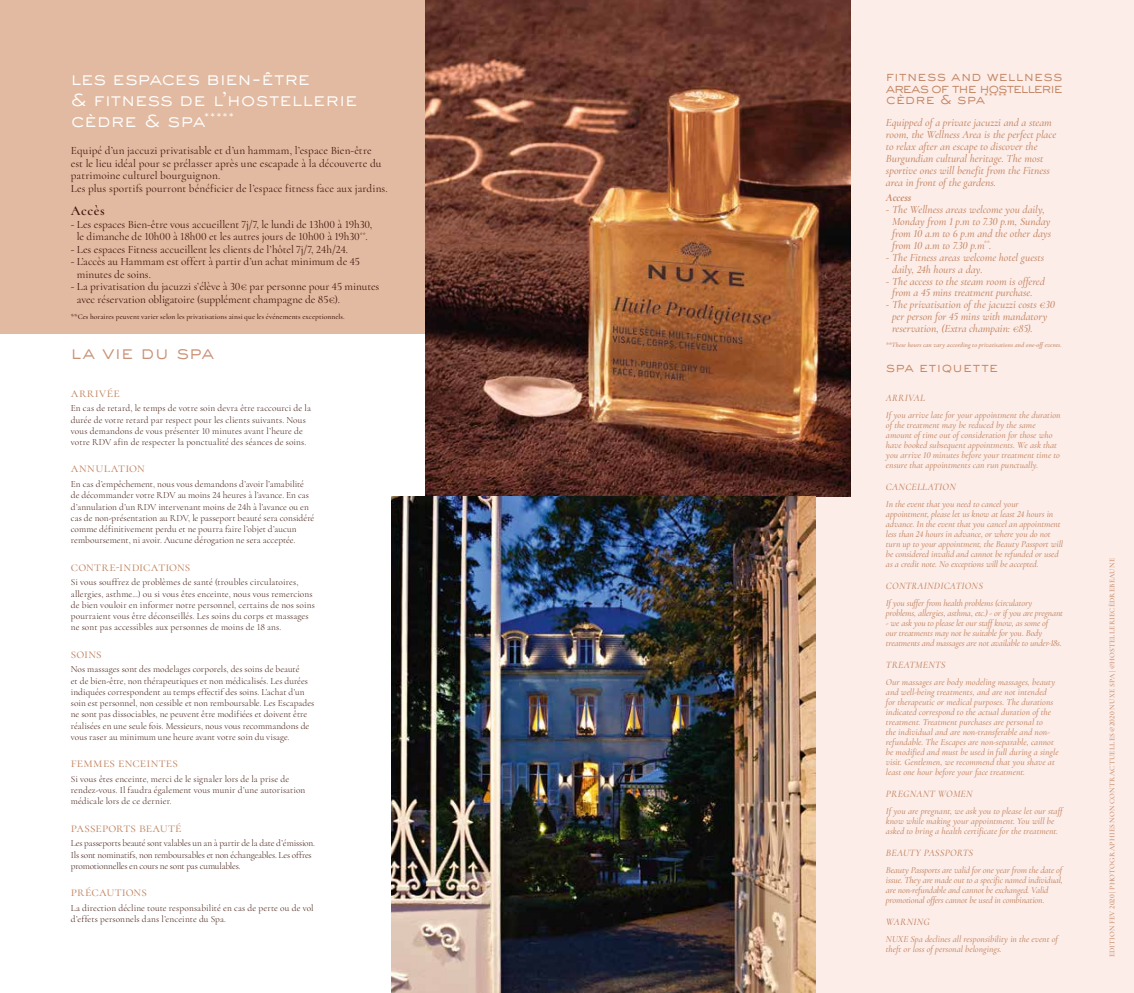
<style>
.page{position:relative;width:1134px;height:993px;background:#fff}
.page>*{position:absolute;margin:0;border:0;box-sizing:border-box;transform-origin:0 0}
.t1{font:300 18.75px/21.2px "Sackers Gothic Std";letter-spacing:-.025em;color:#fff}
.t2{font:300 18.75px "Sackers Gothic Std";letter-spacing:-.015em;color:#cb9176}
.t3{font:13.75px "Cormorant";letter-spacing:.015em;color:#c28563}
.t4{font:300 13.75px/11.2px "Sackers Gothic Std";letter-spacing:-.02em;color:#c28563;text-align:justify}
.t5{font:13.75px "Cormorant";letter-spacing:.035em;color:#c28563}
.t6{font:600 13.75px "Cormorant";letter-spacing:.045em;color:#3d1409}
.t7{font:11.25px/12.5px "Cormorant";color:#3d1409}
.t8{font:italic 500 11.25px/11.9px "Cormorant";letter-spacing:-.005em;color:#c28563}
.t9{font:italic 700 11.25px "Cormorant";letter-spacing:-.005em;color:#c28563}
.t10{font:italic 500 10px "Cormorant";letter-spacing:.025em;color:#c28563}
.t11{font:italic 500 9.38px/10px "Cormorant";letter-spacing:-.005em;color:#c28563}
.t12{font:300 9.38px/11.2px "Cormorant";letter-spacing:.005em;color:#3d1409}
.t13{font:300 9.38px/11.2px "Cormorant";letter-spacing:-.02em;color:#3d1409}
.t14{font:500 7.5px "Cormorant";letter-spacing:.01em;color:#3d1409}
.t15{font:500 7.5px "Cormorant";letter-spacing:.035em;color:#c28563}
.t16{font:italic 600 6.88px "Cormorant";letter-spacing:.005em;color:#c28563}
</style>
<div class="page">
<div style="left:0;top:0;width:443px;height:333px;background:#e2baa1"></div>
<div style="left:780px;top:0;width:354px;height:992px;background:#fdede8"></div>
<img style="left:425px;top:0;width:425px;height:496px">
<img style="left:391px;top:496px;width:424px;height:496px">
<h1 class="t1" style="left:71px;top:67px;width:289px">les espaces bien-être<br>&amp; fitness de l’hostellerie cèdre &amp; spa<sup>*****</sup></h1>
<p class="t7" style="left:71px;top:144px;width:318px">Equipé d’un jaccuzi privatisable et d’un hammam, l’espace Bien-être<br>est le lieu idéal pour se prélasser après une escapade à la découverte du patrimoine culturel bourguignon.<br>Les plus sportifs pourront bénéficier de l’espace fitness face aux jardins.</p>
<h2 class="t6" style="left:71px;top:202px;width:36px">Accès</h2>
<p class="t7" style="left:71px;top:218px;width:303px;text-align:center">- Les espaces Bien-être vous accueillent 7j/7, le lundi de 13h00 à 19h30, le dimanche de 10h00 à 18h00 et les autres jours de 10h00 à 19h30<sup>**</sup>.</p>
<p class="t7" style="left:71px;top:243px;width:279px">- Les espaces Fitness accueillent les clients de l’hôtel 7j/7, 24h/24.</p>
<p class="t7" style="left:77px;top:255px;width:284px;text-indent:-6px">- L’accès au Hammam est offert à partir d’un achat minimum de 45 minutes de soins.</p>
<p class="t7" style="left:77px;top:280px;width:304px;text-indent:-6px">- La privatisation du jacuzzi s’élève à 30€ par personne pour 45 minutes avec réservation obligatoire (supplément champagne de 85€).</p>
<p class="t14" style="left:71px;top:312px;width:275px">**Ces horaires peuvent varier selon les privatisations ainsi que les événements exceptionnels.</p>
<h1 class="t2" style="left:71px;top:339px;width:145px">la vie du spa</h1>
<h2 class="t5" style="left:71px;top:383px;width:50px">arrivée</h2>
<p class="t12" style="left:71px;top:402px;width:242px">En cas de retard, le temps de votre soin devra être raccourci de la durée de votre retard par respect pour les clients suivants. Nous vous demandons de vous présenter 10 minutes avant l’heure de votre RDV afin de respecter la ponctualité des séances de soins.</p>
<h2 class="t3" style="left:71px;top:459px;width:75px">annulation</h2>
<p class="t12" style="left:71px;top:478px;width:245px">En cas d’empêchement, nous vous demandons d’avoir l’amabilité de décommander votre RDV au moins 24 heures à l’avance. En cas d’annulation d’un RDV intervenant moins de 24h à l’avance ou en cas de non-présentation au RDV, le passeport beauté sera considéré comme définitivement perdu et ne pourra faire l’objet d’aucun remboursement, ni avoir. Aucune dérogation ne sera acceptée.</p>
<h2 class="t3" style="left:71px;top:557px;width:121px">contre-indications</h2>
<p class="t12" style="left:71px;top:576px;width:245px">Si vous souffrez de problèmes de santé (troubles circulatoires, allergies, asthme...) ou si vous êtes enceinte, nous vous remercions de bien vouloir en informer notre personnel, certains de nos soins pourraient vous être déconseillés. Les soins du corps et massages ne sont pas accessibles aux personnes de moins de 18 ans.</p>
<h2 class="t3" style="left:71px;top:644px;width:32px">soins</h2>
<p class="t12" style="left:71px;top:663px;width:245px">Nos massages sont des modelages corporels, des soins de beauté<br>et de bien-être, non thérapeutiques et non médicalisés. Les durées indiquées correspondent au temps effectif des soins. L’achat d’un soin est personnel, non cessible et non remboursable. Les Escapades ne sont pas dissociables, ne peuvent être modifiées et doivent être réalisées en une seule fois. Messieurs, nous vous recommandons de vous raser au minimum une heure avant votre soin du visage.</p>
<h2 class="t3" style="left:71px;top:754px;width:108px">femmes enceintes</h2>
<p class="t12" style="left:71px;top:773px;width:236px">Si vous êtes enceinte, merci de le signaler lors de la prise de rendez-vous. Il faudra également vous munir d’une autorisation médicale lors de ce dernier.</p>
<h2 class="t3" style="left:71px;top:818px;width:112px">passeports beauté</h2>
<p class="t13" style="left:71px;top:837px;width:246px">Les passeports beauté sont valables un an à partir de la date d’émission.<br>Ils sont nominatifs, non remboursables et non échangeables. Les offres promotionnelles en cours ne sont pas cumulables.</p>
<h2 class="t3" style="left:71px;top:882px;width:77px">précautions</h2>
<p class="t12" style="left:71px;top:901px;width:244px">La direction décline toute responsabilité en cas de perte ou de vol d’effets personnels dans l’enceinte du Spa.</p>
<h2 class="t4" style="left:886px;top:70px;width:179px">fitness and wellness areas of the hostellerie cèdre &amp; spa<sup>*****</sup></h2>
<p class="t8" style="left:886px;top:117px;width:172px">Equipped of a private jacuzzi and a steam room, the Wellness Area is the perfect place to relax after an escape to discover the Burgundian cultural heritage. The most sportive ones will benefit from the Fitness area in front of the gardens.</p>
<p class="t9" style="left:886px;top:191px;width:27px">Access</p>
<p class="t8" style="left:892px;top:204px;width:161px;text-indent:-6px">- The Wellness areas welcome you daily, Monday from 1 p.m to 7.30 p.m, Sunday from 10 a.m to 6 p.m and the other days from 10 a.m to 7.30 p.m<sup>**</sup>.</p>
<p class="t8" style="left:892px;top:251px;width:154px;text-indent:-6px">- The Fitness areas welcome hotel guests daily, 24h hours a day.</p>
<p class="t8" style="left:886px;top:275px;width:160px;text-align:center">- The access to the steam room is offered from a 45 mins treatment purchase.</p>
<p class="t8" style="left:892px;top:299px;width:164px;text-indent:-6px">- The privatisation of the jacuzzi costs €30 per person for 45 mins with mandatory reservation, (Extra champain: €85).</p>
<p class="t16" style="left:886px;top:341px;width:177px">**These hours can vary according to privatisations and one-off events.</p>
<h2 class="t4" style="left:886px;top:360px;width:114px">spa etiquette</h2>
<p class="t10" style="left:886px;top:391px;width:41px">ARRIVAL</p>
<p class="t11" style="left:886px;top:409px;width:176px">If you arrive late for your appointment the duration of the treatment may be reduced by the same amount of time out of consideration for those who have booked subsequent appointments. We ask that you arrive 10 minutes before your treatment time to ensure that appointments can run punctually.</p>
<p class="t10" style="left:886px;top:480px;width:71px">CANCELLATION</p>
<p class="t11" style="left:886px;top:498px;width:179px">In the event that you need to cancel your appointment, please let us know at least 24 hours in advance. In the event that you cancel an appointment less than 24 hours in advance, or where you do not turn up to your appointment, the Beauty Passport will be considered invalid and cannot be refunded or used as a credit note. No exceptions will be accepted.</p>
<p class="t10" style="left:886px;top:579px;width:99px">CONTRAINDICATIONS</p>
<p class="t11" style="left:886px;top:597px;width:179px">If you suffer from health problems (circulatory problems, allergies, asthma, etc.) - or if you are pregnant</p>
<p class="t11" style="left:886px;top:617px;width:178px">- we ask you to please let our staff know, as some of<br>our treatments may not be suitable for you. Body treatments and massages are not available to under-18s.</p>
<p class="t10" style="left:886px;top:658px;width:61px">TREATMENTS</p>
<p class="t11" style="left:886px;top:676px;width:174px">Our massages are body modeling massages, beauty and well-being treatments, and are not intended<br>for therapeutic or medical purposes. The durations indicated correspond to the actual duration of the treatment. Treatment purchases are personal to<br>the individual and are non-transferable and non&shy;refundable. The Escapes are non-separable, cannot be modified and must be used in full during a single visit. Gentlemen, we recommend that you shave at least one hour before your face treatment.</p>
<p class="t10" style="left:886px;top:787px;width:88px">PREGNANT WOMEN</p>
<p class="t11" style="left:886px;top:805px;width:178px">If you are pregnant, we ask you to please let our staff know while making your appointment. You will be asked to bring a health certificate for the treatment.</p>
<p class="t10" style="left:886px;top:846px;width:89px">BEAUTY PASSPORTS</p>
<p class="t11" style="left:886px;top:864px;width:179px">Beauty Passports are valid for one year from the date of issue. They are made out to a specific named individual, are non-refundable and cannot be exchanged. Valid promotional offers cannot be used in combination.</p>
<p class="t10" style="left:886px;top:915px;width:45px">WARNING</p>
<p class="t11" style="left:886px;top:933px;width:174px">NUXE Spa declines all responsibility in the event of theft or loss of personal belongings.</p>
<p class="t15" style="left:1107px;top:957px;width:401px;rotate:-90deg">EDITION FEV 2020 | PHOTOGRAPHIES NON CONTRACTUELLES ©2020 NUXE SPA | ©HOSTELLERIECÈDREBEAUNE</p>
</div>
